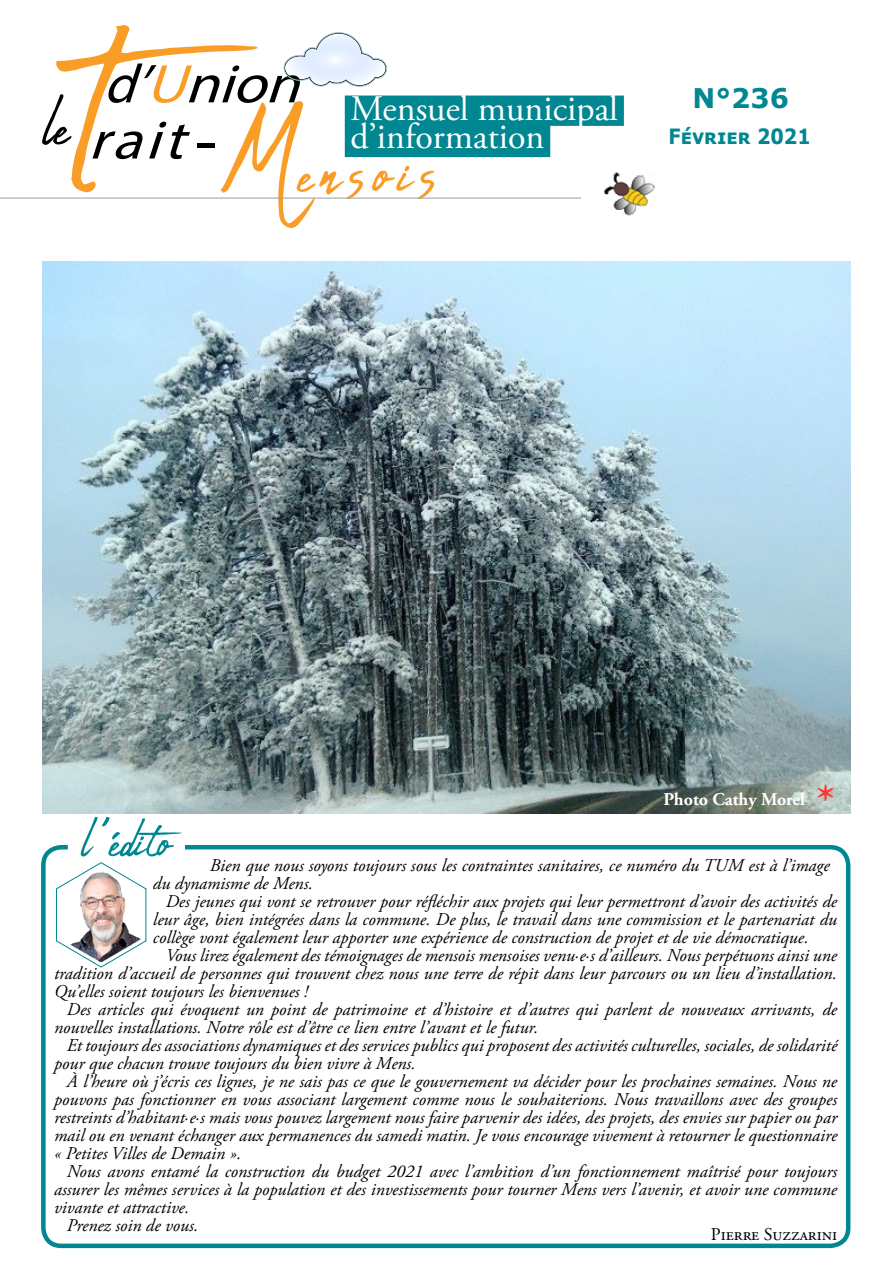
<style>
.page{position:relative;width:893px;height:1263px;background:#fff}
.page>*{position:absolute;margin:0;border:0;box-sizing:border-box;transform-origin:0 0}
.t1{font:94.05px "Abuget";letter-spacing:.08em;color:#f99d27}
.t2{font:72px "Abuget";color:#008791}
.t3{font:italic 54.6px/56.1px "Myriad Pro";color:#000}
.t4{font:700 45px "Adobe Garamond Pro";color:#f33}
.t5{font:36px/28.3px "Adobe Garamond Pro";color:#fff}
.t6{font:700 27px "Verdana";color:#008791}
.t7{font:700 21px "Verdana";color:#008791;scale:.9 1}
.t8{font:italic 18px/18px "Adobe Garamond Pro";color:#000}
.t9{font:18px "Adobe Garamond Pro";color:#000}
.t10{font:700 18px "Adobe Garamond Pro";color:#fff}
.s1{font-size:149.1px}
.s2{color:#f99d27}
.s3{font-family:"Abuget";font-style:normal;font-size:91.05px}
.s4{font-style:normal;font-size:72.9px}
</style>
<div class="page">
<img style="left:43px;top:261px;width:807px;height:552px">
<hr style="left:0;top:198px;width:581px;height:1px;background:#9c9e9f">
<div style="left:345px;top:96px;width:279px;height:30px;background:#008791"></div>
<div style="left:345px;top:125px;width:205px;height:32px;background:#008791"></div>
<svg style="left:284px;top:32px;width:103px;height:55px"></svg>
<img style="left:604px;top:172px;width:51px;height:44px">
<div style="left:41px;top:845px;width:809px;height:403px;border:4px solid #008791;border-radius:18px"></div>
<hr style="left:56px;top:888px;width:1px;height:53px;background:#008791">
<svg style="left:56px;top:940px;width:91px;height:28px"></svg>
<hr style="left:146px;top:888px;width:1px;height:53px;background:#008791">
<svg style="left:55px;top:845px;width:131px;height:45px"></svg>
<img style="left:69px;top:871px;width:73px;height:90px">
<h1 class="t1" style="left:56px;top:119px;width:383px"><sup>t</sup><span class="s1">M</span>ensois</h1>
<h3 class="t3" style="left:43px;top:55px;width:278px;text-indent:60px">d’<span class="s2">U</span>nion <span class="s3">le</span> rait<span class="s4">-</span></h3>
<h3 class="t5" style="left:351px;top:96px;width:269px">Mensuel municipal d’information</h3>
<h3 class="t6" style="left:693px;top:79px;width:98px">N°236</h3>
<p class="t7" style="left:669px;top:121px;width:159px">Février 2021</p>
<p class="t10" style="left:663px;top:789px;width:143px">Photo Cathy Morel</p>
<h3 class="t4" style="left:816px;top:775px;width:20px">*</h3>
<h2 class="t2" style="left:82px;top:801px;width:91px">l ’édito</h2>
<p class="t8" style="left:153px;top:857px;width:678px;text-indent:57px">Bien que nous soyons toujours sous les contraintes sanitaires, ce numéro du TUM est à l’image du dynamisme de Mens.</p>
<p class="t8" style="left:153px;top:893px;width:686px;text-align:justify;text-indent:13px">Des jeunes qui vont se retrouver pour réfléchir aux projets qui leur permettront d’avoir des activités de leur âge, bien intégrées dans la commune. De plus, le travail dans une commission et le partenariat du collège vont également leur apporter une expérience de construction de projet et de vie démocratique.</p>
<p class="t8" style="left:54px;top:947px;width:784px;text-align:justify;text-indent:112px">Vous lirez également des témoignages de mensois mensoises venu.e.s d’ailleurs. Nous perpétuons ainsi une tradition d’accueil de personnes qui trouvent chez nous une terre de répit dans leur parcours ou un lieu d’installation.<br>Qu’elles soient toujours les bienvenues !</p>
<p class="t8" style="left:54px;top:1001px;width:785px;text-indent:13px">Des articles qui évoquent un point de patrimoine et d’histoire et d’autres qui parlent de nouveaux arrivants, de nouvelles installations. Notre rôle est d’être ce lien entre l’avant et le futur.</p>
<p class="t8" style="left:54px;top:1037px;width:785px;text-indent:13px">Et toujours des associations dynamiques et des services publics qui proposent des activités culturelles, sociales, de solidarité pour que chacun trouve toujours du bien vivre à Mens.</p>
<p class="t8" style="left:54px;top:1073px;width:785px;text-align:justify;text-indent:13px">à l’heure où j’écris ces lignes, je ne sais pas ce que le gouvernement va décider pour les prochaines semaines. Nous ne pouvons pas fonctionner en vous associant largement comme nous le souhaiterions. Nous travaillons avec des groupes restreints d’habitant.e.s mais vous pouvez largement nous faire parvenir des idées, des projets, des envies sur papier ou par mail ou en venant échanger aux permanences du samedi matin. Je vous encourage vivement à retourner le questionnaire « Petites Villes de Demain ».</p>
<p class="t8" style="left:67px;top:1163px;width:772px">Nous avons entamé la construction du budget 2021 avec l’ambition d’un fonctionnement maîtrisé pour toujours</p>
<p class="t8" style="left:54px;top:1181px;width:784px">assurer les mêmes services à la population et des investissements pour tourner Mens vers l’avenir, et avoir une commune</p>
<p class="t8" style="left:54px;top:1199px;width:137px">vivante et attractive.</p>
<p class="t8" style="left:67px;top:1217px;width:133px">Prenez soin de vous.</p>
<p class="t9" style="left:711px;top:1223px;width:128px">Pierre Suzzarini</p>
</div>
